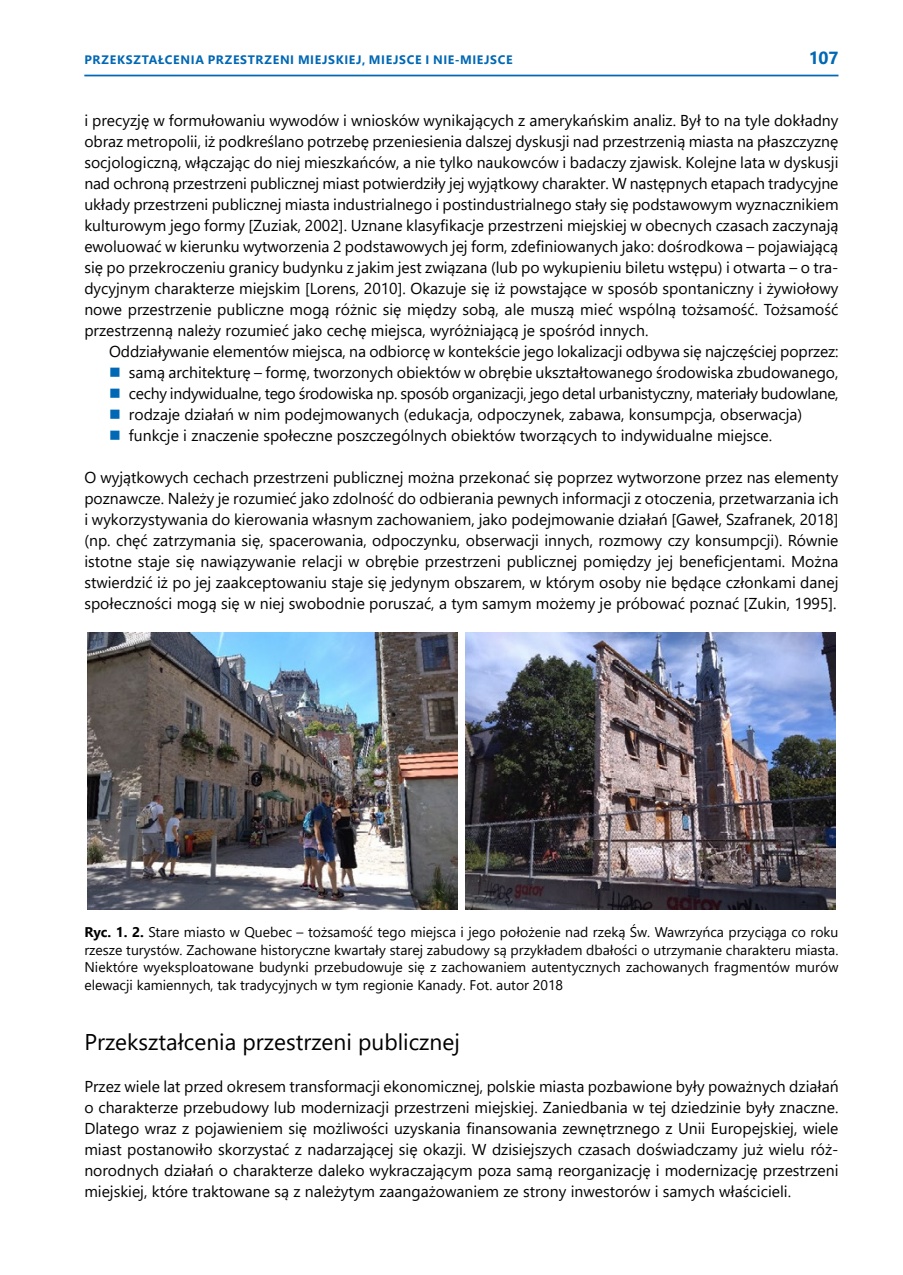
<style>
.page{position:relative;width:903px;height:1275px;background:#fff}
.page>*{position:absolute;margin:0;border:0;box-sizing:border-box;transform-origin:0 0}
.t1{font:22.75px "Segoe UI";color:#000}
.t2{font:700 17.5px "Segoe UI";color:#0068b4}
.t3{font:15.75px/21px "Segoe UI";color:#000;text-align:justify}
.t4{font:14px/17.5px "Segoe UI";color:#000;text-align:justify}
.t5{font:700 12.25px "Segoe UI";letter-spacing:.06em;color:#0068b4}
.s1{font-weight:700}
</style>
<div class="page">
<hr style="left:84px;top:75px;width:754px;height:1px;background:#0068b4">
<img style="left:87px;top:632px;width:370px;height:278px">
<img style="left:465px;top:632px;width:371px;height:278px">
<p class="t5" style="left:85px;top:49px;width:430px">PRZEKSZTAŁCEN IA PRZESTRZEN I MIEJSKIEJ, MIEJSCE I N IE-MIEJSCE</p>
<p class="t2" style="left:809px;top:42px;width:31px">107</p>
<p class="t3" style="left:84px;top:109px;width:756px">i precyzję w formułowaniu wywodów i wniosków wynikających z amerykańskim analiz. Był to na tyle dokładny obraz metropolii, iż podkreślano potrzebę przeniesienia dalszej dyskusji nad przestrzenią miasta na płaszczyznę socjologiczną, włączając do niej mieszkańców, a nie tylko naukowców i badaczy zjawisk. Kolejne lata w dyskusji nad ochroną przestrzeni publicznej miast potwierdziły jej wyjątkowy charakter. W następnych etapach tradycyjne układy przestrzeni publicznej miasta industrialnego i postindustrialnego stały się podstawowym wyznacznikiem kulturowym jego formy [Zuziak, 2002]. Uznane klasyfikacje przestrzeni miejskiej w obecnych czasach zaczynają ewoluować w kierunku wytworzenia 2 podstawowych jej form, zdefiniowanych jako: dośrodkowa – pojawiającą się po przekroczeniu granicy budynku z jakim jest związana (lub po wykupieniu biletu wstępu) i otwarta – o tra&shy;dycyjnym charakterze miejskim [Lorens, 2010]. Okazuje się iż powstające w sposób spontaniczny i żywiołowy nowe przestrzenie publiczne mogą różnic się między sobą, ale muszą mieć wspólną tożsamość. Tożsamość przestrzenną należy rozumieć jako cechę miejsca, wyróżniającą je spośród innych.</p>
<p class="t3" style="left:129px;top:340px;width:711px;text-align:left;text-indent:-20px">Oddziaływanie elementów miejsca, na odbiorcę w kontekście jego lokalizacji odbywa się najczęściej poprzez: samą architekturę – formę, tworzonych obiektów w obrębie ukształtowanego środowiska zbudowanego, cechy indywidualne, tego środowiska np. sposób organizacji, jego detal urbanistyczny, materiały budowlane, rodzaje działań w nim podejmowanych (edukacja, odpoczynek, zabawa, konsumpcja, obserwacja) funkcje i znaczenie społeczne poszczególnych obiektów tworzących to indywidualne miejsce.</p>
<p class="t3" style="left:84px;top:466px;width:756px">O wyjątkowych cechach przestrzeni publicznej można przekonać się poprzez wytworzone przez nas elementy poznawcze. Należy je rozumieć jako zdolność do odbierania pewnych informacji z otoczenia, przetwarzania ich i wykorzystywania do kierowania własnym zachowaniem, jako podejmowanie działań [Gaweł, Szafranek, 2018] (np. chęć zatrzymania się, spacerowania, odpoczynku, obserwacji innych, rozmowy czy konsumpcji). Równie istotne staje się nawiązywanie relacji w obrębie przestrzeni publicznej pomiędzy jej beneficjentami. Można stwierdzić iż po jej zaakceptowaniu staje się jedynym obszarem, w którym osoby nie będące członkami danej społeczności mogą się w niej swobodnie poruszać, a tym samym możemy je próbować poznać [Zukin, 1995].</p>
<p class="t4" style="left:84px;top:922px;width:756px"><span class="s1">RYC. 1. 2.</span> Stare miasto w Quebec – tożsamość tego miejsca i jego położenie nad rzeką Św. Wawrzyńca przyciąga co roku rzesze turystów. Zachowane historyczne kwartały starej zabudowy są przykładem dbałości o utrzymanie charakteru miasta.<br>Niektóre wyeksploatowane budynki przebudowuje się z zachowaniem autentycznych zachowanych fragmentów murów elewacji kamiennych, tak tradycyjnych w tym regionie Kanady. Fot. autor 2018</p>
<h1 class="t1" style="left:84px;top:1020px;width:377px">Przekształcenia przestrzeni publicznej</h1>
<p class="t3" style="left:84px;top:1075px;width:756px">Przez wiele lat przed okresem transformacji ekonomicznej, polskie miasta pozbawione były poważnych działań o charakterze przebudowy lub modernizacji przestrzeni miejskiej. Zaniedbania w tej dziedzinie były znaczne.<br>Dlatego wraz z pojawieniem się możliwości uzyskania finansowania zewnętrznego z Unii Europejskiej, wiele miast postanowiło skorzystać z nadarzającej się okazji. W dzisiejszych czasach doświadczamy już wielu róż&shy;norodnych działań o charakterze daleko wykraczającym poza samą reorganizację i modernizację przestrzeni miejskiej, które traktowane są z należytym zaangażowaniem ze strony inwestorów i samych właścicieli.</p>
</div>
